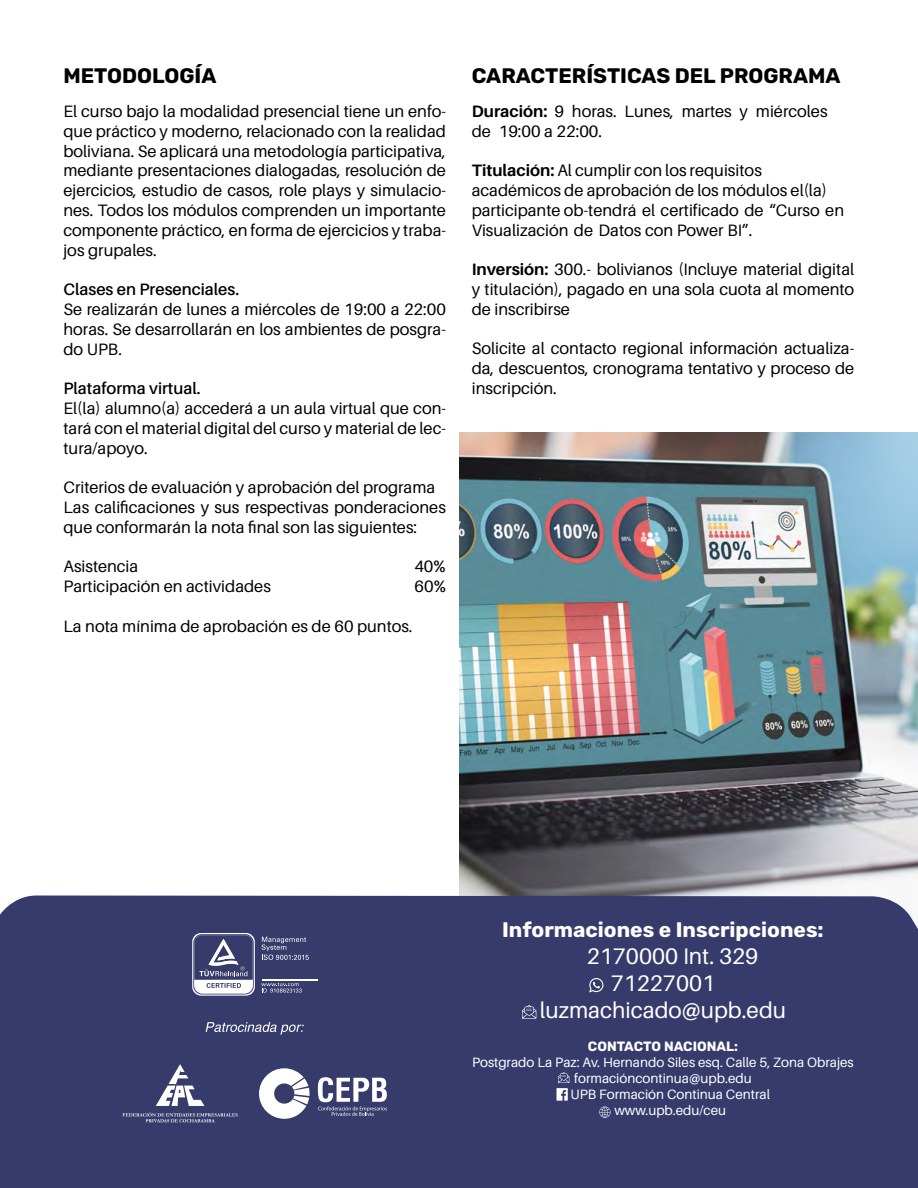
<style>
.page{position:relative;width:918px;height:1188px;background:#fff}
.page>*{position:absolute;margin:0;border:0;box-sizing:border-box;transform-origin:0 0}
.t1{font:22.5px "Aileron";color:#fff}
.t2{font:700 21px "Rubik";color:#000}
.t3{font:700 21px "Rubik";color:#fff}
.t4{font:16.5px/19.8px "Aileron";color:#000;text-align:justify}
.t5{font:600 16.5px "Aileron";color:#000}
.t6{font:13.5px "Aileron";color:#fff}
.t7{font:700 13.5px "Rubik";color:#fff}
.s1{font-weight:700}
</style>
<div class="page">
<img style="left:459px;top:432px;width:459px;height:464px">
<div style="left:0;top:896px;width:918px;height:292px;background:#373b6b"></div>
<svg style="left:589px;top:978px;width:14px;height:14px"></svg>
<svg style="left:522px;top:1005px;width:14px;height:14px"></svg>
<svg style="left:556px;top:1072px;width:13px;height:29px"></svg>
<svg style="left:261px;top:983px;width:41px;height:10px"></svg>
<svg style="left:262px;top:937px;width:47px;height:23px"></svg>
<hr style="left:262px;top:979px;width:55px;height:2px;background:#fff">
<svg style="left:192px;top:933px;width:63px;height:63px"></svg>
<svg style="left:206px;top:1022px;width:98px;height:13px"></svg>
<svg style="left:318px;top:1077px;width:69px;height:39px"></svg>
<svg style="left:259px;top:1068px;width:51px;height:51px"></svg>
<svg style="left:156px;top:1064px;width:48px;height:42px"></svg>
<svg style="left:122px;top:1112px;width:116px;height:10px"></svg>
<svg style="left:599px;top:1107px;width:12px;height:11px"></svg>
<p class="t2" style="left:63px;top:64px;width:155px">METODOLOGÍA</p>
<p class="t2" style="left:472px;top:64px;width:370px">CARACTERÍSTICAS DEL PROGRAMA</p>
<p class="t4" style="left:472px;top:102px;width:357px"><span class="s1">Duración:</span> 9 horas. Lunes, martes y miércoles de 19:00 a 22:00.</p>
<p class="t4" style="left:472px;top:161px;width:374px;text-align:left"><span class="s1">Titulación:</span> Al cumplir con los requisitos académicos de aprobación de los módulos el(la) participante ob-tendrá el certificado de “Curso en Visualización de Datos con Power BI”.</p>
<p class="t4" style="left:472px;top:260px;width:384px"><span class="s1">Inversión:</span> 300.- bolivianos (Incluye material digital y titulación), pagado en una sola cuota al momento de inscribirse</p>
<p class="t4" style="left:472px;top:339px;width:384px">Solicite al contacto regional información actualiza&shy;da, descuentos, cronograma tentativo y proceso de inscripción.</p>
<p class="t4" style="left:63px;top:102px;width:384px">El curso bajo la modalidad presencial tiene un enfo&shy;que práctico y moderno, relacionado con la realidad boliviana. Se aplicará una metodología participativa, mediante presentaciones dialogadas, resolución de ejercicios, estudio de casos, role plays y simulacio&shy;nes. Todos los módulos comprenden un importante componente práctico, en forma de ejercicios y traba&shy;jos grupales.</p>
<p class="t5" style="left:63px;top:280px;width:177px">Clases en Presenciales.</p>
<p class="t4" style="left:63px;top:300px;width:384px">Se realizarán de lunes a miércoles de 19:00 a 22:00 horas. Se desarrollarán en los ambientes de posgra&shy;do UPB.</p>
<p class="t5" style="left:63px;top:379px;width:139px">Plataforma virtual.</p>
<p class="t4" style="left:63px;top:399px;width:384px">El(la) alumno(a) accederá a un aula virtual que con&shy;tará con el material digital del curso y material de lec&shy;tura/apoyo.</p>
<p class="t4" style="left:63px;top:478px;width:384px;text-align:left">Criterios de evaluación y aprobación del programa<br>Las calificaciones y sus respectivas ponderaciones que conformarán la nota final son las siguientes:</p>
<p class="t4" style="left:63px;top:557px;width:76px">Asistencia</p>
<p class="t4" style="left:414px;top:557px;width:33px">40%</p>
<p class="t4" style="left:63px;top:577px;width:209px">Participación en actividades</p>
<p class="t4" style="left:415px;top:577px;width:33px">60%</p>
<p class="t4" style="left:63px;top:616px;width:351px">La nota mínima de aprobación es de 60 puntos.</p>
<p class="t3" style="left:502px;top:918px;width:323px">Informaciones e Inscripciones:</p>
<h1 class="t1" style="left:587px;top:944px;width:173px">2170000 Int. 329</h1>
<h1 class="t1" style="left:611px;top:971px;width:106px">71227001</h1>
<h1 class="t1" style="left:540px;top:998px;width:248px">luzmachicado@upb.edu</h1>
<p class="t7" style="left:588px;top:1038px;width:152px">CONTACTO NACIONAL:</p>
<p class="t6" style="left:472px;top:1055px;width:383px">Postgrado La Paz: Av. Hernando Siles esq. Calle 5, Zona Obrajes</p>
<p class="t6" style="left:574px;top:1071px;width:179px">formacióncontinua@upb.edu</p>
<p class="t6" style="left:571px;top:1087px;width:201px">UPB Formación Continua Central</p>
<p class="t6" style="left:614px;top:1103px;width:113px">www.upb.edu/ceu</p>
</div>
